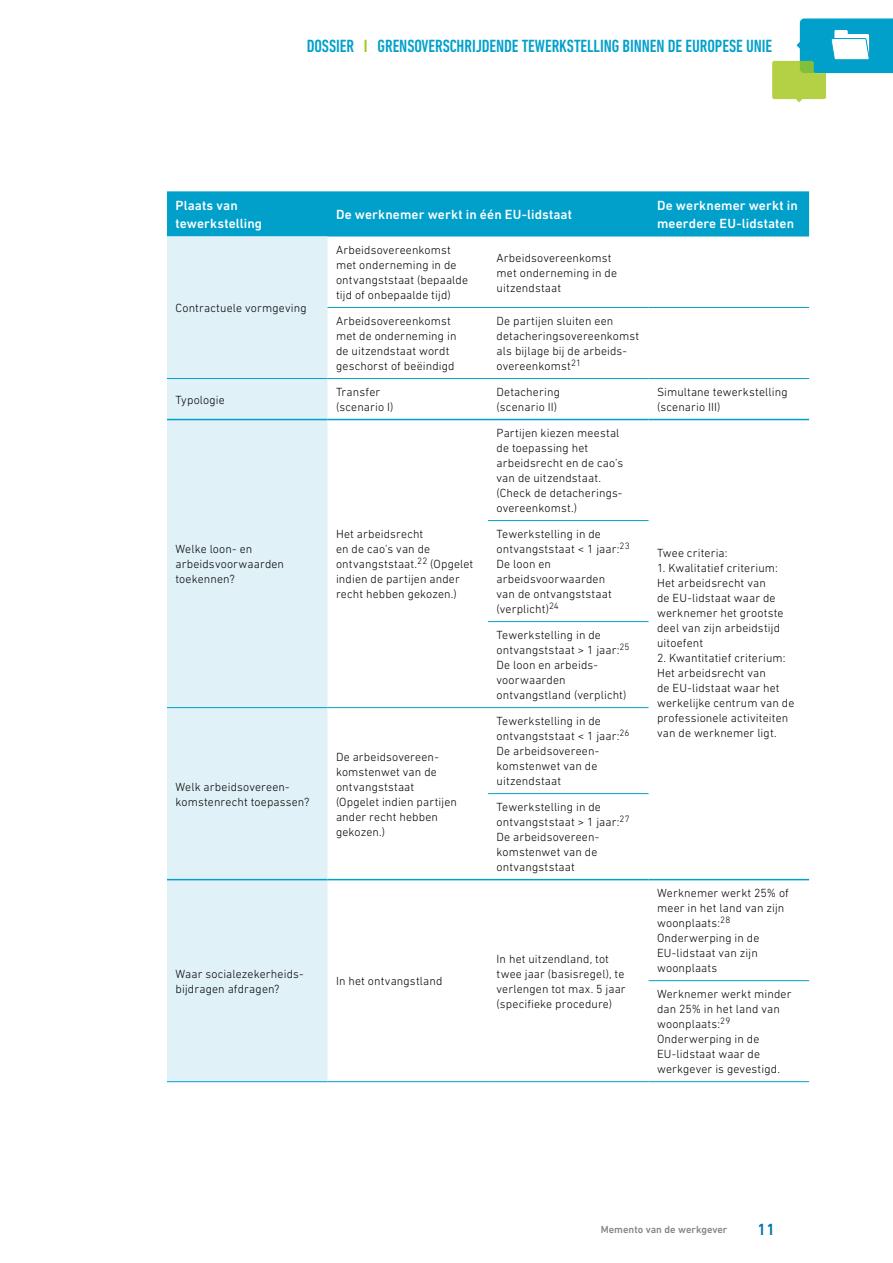
<style>
.page{position:relative;width:893px;height:1263px;background:#fff}
.page>*{position:absolute;margin:0;border:0;box-sizing:border-box;transform-origin:0 0}
.t1{font:500 condensed 18px "DIN Next LT Pro";letter-spacing:-.005em;color:#00a0cb}
.t2{font:500 16.5px "DIN Next LT Pro";color:#0071a8}
.t3{font:500 13.5px/18px "DIN Next LT Pro";letter-spacing:.01em;color:#fff}
.t4{font:300 12px/15px "DIN Next LT Pro";letter-spacing:.01em;color:#000}
.t5{font:500 10.5px "DIN Next LT Pro";color:#858584}
.s1{color:#a2c617}
</style>
<div class="page">
<svg style="left:772px;top:18px;width:121px;height:84px"></svg>
<div style="left:167px;top:191px;width:642px;height:45px;background:#00a0cb"></div>
<div style="left:167px;top:236px;width:160px;height:845px;background:#e0f1f8"></div>
<hr style="left:327px;top:307px;width:161px;height:1px;background:#00a0cb">
<hr style="left:488px;top:307px;width:161px;height:1px;background:#00a0cb">
<hr style="left:649px;top:307px;width:160px;height:1px;background:#00a0cb">
<hr style="left:167px;top:378px;width:160px;height:1px;background:#00a0cb">
<hr style="left:327px;top:378px;width:161px;height:1px;background:#00a0cb">
<hr style="left:488px;top:378px;width:161px;height:1px;background:#00a0cb">
<hr style="left:649px;top:378px;width:160px;height:1px;background:#00a0cb">
<hr style="left:488px;top:520px;width:161px;height:1px;background:#00a0cb">
<hr style="left:488px;top:621px;width:161px;height:1px;background:#00a0cb">
<hr style="left:167px;top:707px;width:160px;height:1px;background:#00a0cb">
<hr style="left:327px;top:707px;width:161px;height:1px;background:#00a0cb">
<hr style="left:488px;top:707px;width:161px;height:1px;background:#00a0cb">
<hr style="left:488px;top:793px;width:161px;height:1px;background:#00a0cb">
<hr style="left:649px;top:980px;width:160px;height:1px;background:#00a0cb">
<hr style="left:167px;top:1081px;width:160px;height:1px;background:#00a0cb">
<hr style="left:327px;top:1081px;width:161px;height:1px;background:#00a0cb">
<hr style="left:488px;top:1081px;width:161px;height:1px;background:#00a0cb">
<hr style="left:649px;top:1081px;width:160px;height:1px;background:#00a0cb">
<hr style="left:167px;top:879px;width:160px;height:1px;background:#00a0cb">
<hr style="left:327px;top:879px;width:161px;height:1px;background:#00a0cb">
<hr style="left:488px;top:879px;width:161px;height:1px;background:#00a0cb">
<hr style="left:649px;top:879px;width:160px;height:1px;background:#00a0cb">
<hr style="left:167px;top:419px;width:160px;height:1px;background:#00a0cb">
<hr style="left:327px;top:419px;width:161px;height:1px;background:#00a0cb">
<hr style="left:488px;top:419px;width:161px;height:1px;background:#00a0cb">
<hr style="left:649px;top:419px;width:160px;height:1px;background:#00a0cb">
<h1 class="t1" style="left:307px;top:36px;width:467px">DOSSIER <span class="s1">I</span> GRENSOVERSCHRIJDENDE TEWERKSTELLING BINNEN DE EUROPESE UNIE</h1>
<p class="t3" style="left:175px;top:196px;width:88px">Plaats van tewerkstelling</p>
<p class="t3" style="left:336px;top:205px;width:238px">De werknemer werkt in één EU-lidstaat</p>
<p class="t3" style="left:657px;top:196px;width:142px">De werknemer werkt in meerdere EU-lidstaten</p>
<p class="t4" style="left:175px;top:300px;width:133px">Contractuele vormgeving</p>
<p class="t4" style="left:336px;top:242px;width:134px">Arbeidsovereenkomst met onderneming in de ontvangststaat (bepaalde tijd of onbepaalde tijd)</p>
<p class="t4" style="left:497px;top:250px;width:122px">Arbeidsovereenkomst met onderneming in de uitzendstaat</p>
<p class="t4" style="left:336px;top:313px;width:122px">Arbeidsovereenkomst met de onderneming in de uitzendstaat wordt geschorst of beëindigd</p>
<p class="t4" style="left:497px;top:313px;width:144px">De partijen sluiten een detacheringsovereenkomst als bijlage bij de arbeids&shy;overeenkomst<sup>21</sup></p>
<p class="t4" style="left:175px;top:392px;width:51px">Typologie</p>
<p class="t4" style="left:336px;top:384px;width:59px">Transfer (scenario I)</p>
<p class="t4" style="left:497px;top:384px;width:65px">Detachering (scenario II)</p>
<p class="t4" style="left:657px;top:384px;width:132px">Simultane tewerkstelling (scenario III)</p>
<p class="t4" style="left:175px;top:541px;width:110px">Welke loon- en arbeidsvoorwaarden toekennen?</p>
<p class="t4" style="left:175px;top:779px;width:135px">Welk arbeidsovereen&shy;komstenrecht toepassen?</p>
<p class="t4" style="left:336px;top:526px;width:139px">Het arbeidsrecht<br>en de cao’s van de ontvangststaat.<sup>22</sup> (Opgelet indien de partijen ander recht hebben gekozen.)</p>
<p class="t4" style="left:336px;top:749px;width:123px">De arbeidsovereen&shy;komstenwet van de ontvangststaat (Opgelet indien partijen ander recht hebben gekozen.)</p>
<p class="t4" style="left:497px;top:425px;width:128px">Partijen kiezen meestal de toepassing het arbeidsrecht en de cao’s van de uitzendstaat. (Check de detacherings&shy;overeenkomst.)</p>
<p class="t4" style="left:497px;top:526px;width:135px">Tewerkstelling in de ontvangststaat &lt; 1 jaar:<sup>23<br></sup>De loon en arbeidsvoorwaarden<br>van de ontvangststaat (verplicht)<sup>24</sup></p>
<p class="t4" style="left:497px;top:627px;width:135px">Tewerkstelling in de ontvangststaat &gt; 1 jaar:<sup>25<br></sup>De loon en arbeids&shy;voorwaarden ontvangstland (verplicht)</p>
<p class="t4" style="left:497px;top:713px;width:135px">Tewerkstelling in de ontvangststaat &lt; 1 jaar:<sup>26<br></sup>De arbeidsovereen&shy;komstenwet van de uitzendstaat</p>
<p class="t4" style="left:497px;top:799px;width:135px">Tewerkstelling in de ontvangststaat &gt; 1 jaar:<sup>27<br></sup>De arbeidsovereen&shy;komstenwet van de ontvangststaat</p>
<p class="t4" style="left:176px;top:966px;width:128px">Waar socialezekerheids&shy;bijdragen afdragen?</p>
<p class="t4" style="left:336px;top:973px;width:108px">In het ontvangstland</p>
<p class="t4" style="left:497px;top:951px;width:131px">In het uitzendland, tot twee jaar (basisregel), te verlengen tot max. 5 jaar (specifieke procedure)</p>
<p class="t4" style="left:657px;top:545px;width:72px">Twee criteria:</p>
<p class="t4" style="left:657px;top:560px;width:128px">1. Kwalitatief criterium:<br>Het arbeidsrecht van<br>de EU-lidstaat waar de werknemer het grootste deel van zijn arbeidstijd uitoefent</p>
<p class="t4" style="left:657px;top:650px;width:139px">2. Kwantitatief criterium:<br>Het arbeidsrecht van<br>de EU-lidstaat waar het werkelijke centrum van de professionele activiteiten van de werknemer ligt.</p>
<p class="t4" style="left:657px;top:885px;width:133px">Werknemer werkt 25% of meer in het land van zijn woonplaats:<sup>28<br></sup>Onderwerping in de<br>EU-lidstaat van zijn woonplaats</p>
<p class="t4" style="left:657px;top:986px;width:136px">Werknemer werkt minder dan 25% in het land van woonplaats:<sup>29<br></sup>Onderwerping in de<br>EU-lidstaat waar de werkgever is gevestigd.</p>
<p class="t5" style="left:601px;top:1224px;width:128px">Memento van de werkgever</p>
<h2 class="t2" style="left:757px;top:1220px;width:20px">11</h2>
</div>
